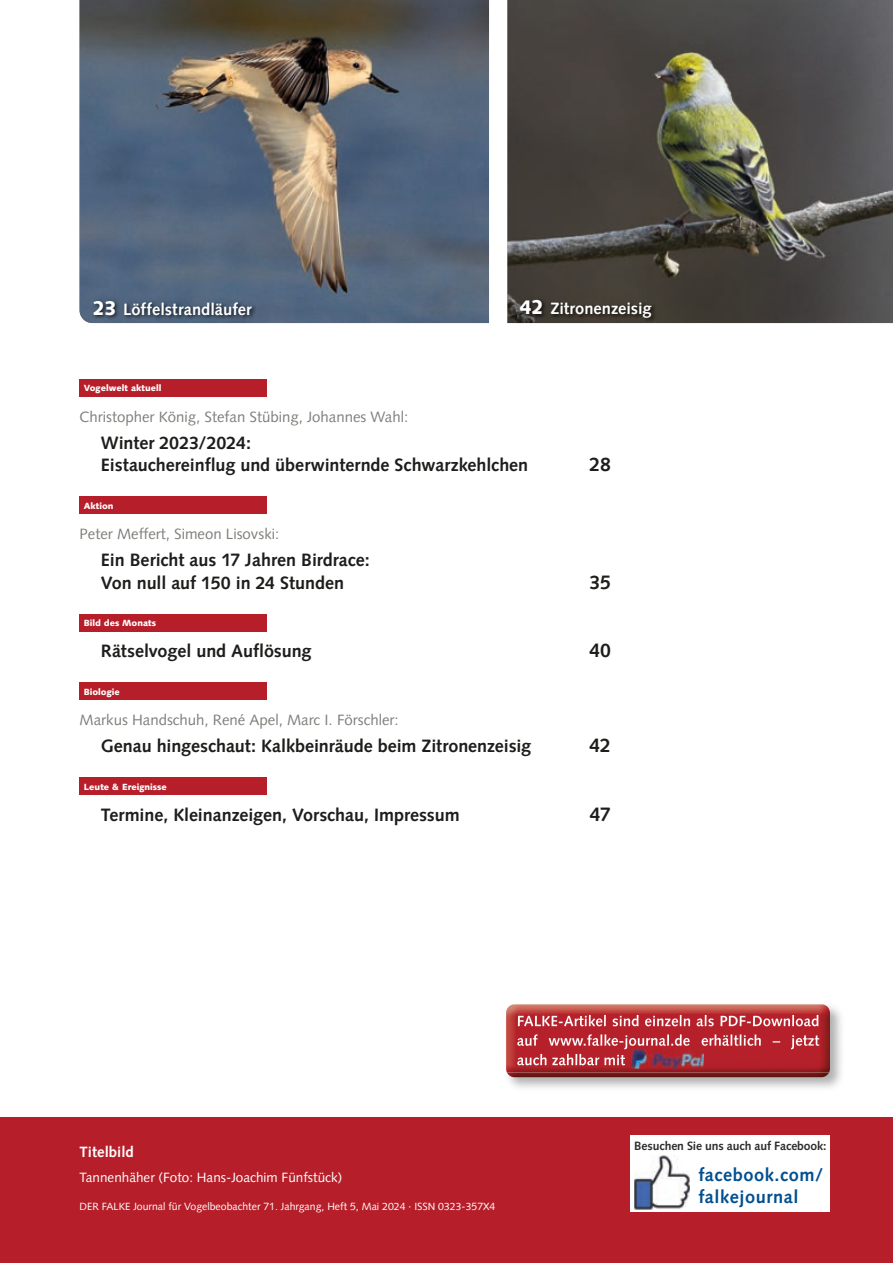
<style>
.page{position:relative;width:893px;height:1263px;background:#fff}
.page>*{position:absolute;margin:0;border:0;box-sizing:border-box;transform-origin:0 0}
.t1{font:700 19.5px "Syntax LT Std";letter-spacing:-.01em;color:#1d1d1b}
.t2{font:700 18.15px/21.9px "Syntax LT Std";letter-spacing:.03em;color:#004f91}
.t3{font:700 18px/22.5px "Syntax LT Std";letter-spacing:-.005em;color:#1d1d1b}
.t4{font:700 16.5px "Syntax LT Std";color:#fff}
.t5{font:15px "Syntax LT Std";color:#7e7e7a}
.t6{font:700 15px "Syntax LT Std";color:#fff}
.t7{font:13.5px "Syntax LT Std";color:#fff}
.t8{font:700 12.15px "Syntax LT Std";letter-spacing:-.01em;color:#2e2d2c}
.t9{font:10.5px "Syntax LT Std";color:#fff}
.t10{font:900 9px "Syntax LT Std";color:#fff}
.s1{font-weight:900;font-size:19.5px}
.s2{font-weight:900;font-size:19.65px}
</style>
<div class="page">
<svg style="left:80px;top:0;width:409px;height:323px;background:#5e6671"></svg>
<img style="left:80px;top:0;width:1px;height:315px">
<img style="left:507px;top:0;width:386px;height:323px">
<div style="left:0;top:1117px;width:893px;height:146px;background:#b61f2a"></div>
<div style="left:80px;top:379px;width:187px;height:18px;background:#b61f2a"></div>
<div style="left:80px;top:496px;width:187px;height:18px;background:#b61f2a"></div>
<div style="left:80px;top:614px;width:187px;height:18px;background:#b61f2a"></div>
<div style="left:80px;top:682px;width:187px;height:18px;background:#b61f2a"></div>
<div style="left:80px;top:777px;width:187px;height:18px;background:#b61f2a"></div>
<img style="left:518px;top:298px;width:139px;height:25px">
<img style="left:92px;top:299px;width:165px;height:21px">
<img style="left:508px;top:1004px;width:333px;height:84px">
<img style="left:512px;top:1004px;width:312px;height:1px">
<img style="left:506px;top:1005px;width:324px;height:72px">
<img style="left:518px;top:1015px;width:39px;height:11px">
<img style="left:559px;top:1015px;width:260px;height:12px">
<img style="left:517px;top:1034px;width:302px;height:15px">
<img style="left:517px;top:1054px;width:108px;height:11px">
<img style="left:632px;top:1050px;width:72px;height:18px">
<div style="left:631px;top:1136px;width:199px;height:76px;background:#fff"></div>
<img style="left:635px;top:1155px;width:55px;height:54px">
<p class="t4" style="left:92px;top:299px;width:161px"><span class="s1">23</span> Löffelstrandläufer</p>
<p class="t4" style="left:519px;top:298px;width:134px"><span class="s2">42</span> Zitronenzeisig</p>
<p class="t10" style="left:84px;top:383px;width:79px">Vogelwelt aktuell</p>
<p class="t5" style="left:80px;top:408px;width:330px">Christopher König, Stefan Stübing, Johannes Wahl:</p>
<p class="t3" style="left:101px;top:431px;width:429px">Winter 2023/2024:<br>Eistauchereinflug und überwinternde Schwarzkehlchen</p>
<p class="t10" style="left:84px;top:500px;width:31px">Aktion</p>
<p class="t5" style="left:80px;top:525px;width:201px">Peter Meffert, Simeon Lisovski:</p>
<p class="t3" style="left:101px;top:549px;width:270px">Ein Bericht aus 17 Jahren Birdrace:<br>Von null auf 150 in 24 Stunden</p>
<p class="t1" style="left:590px;top:453px;width:23px">28</p>
<p class="t1" style="left:589px;top:571px;width:23px">35</p>
<p class="t10" style="left:84px;top:618px;width:74px">Bild des Monats</p>
<p class="t3" style="left:101px;top:640px;width:212px">Rätselvogel und Auflösung</p>
<p class="t1" style="left:589px;top:639px;width:23px">40</p>
<p class="t10" style="left:84px;top:686px;width:38px">Biologie</p>
<p class="t5" style="left:80px;top:711px;width:321px">Markus Handschuh, René Apel, Marc I. Förschler:</p>
<p class="t3" style="left:101px;top:735px;width:432px">Genau hingeschaut: Kalkbeinräude beim Zitronenzeisig</p>
<p class="t1" style="left:590px;top:734px;width:23px">42</p>
<p class="t10" style="left:84px;top:781px;width:84px">Leute &amp; Ereignisse</p>
<p class="t3" style="left:101px;top:803px;width:360px">Termine, Kleinanzeigen, Vorschau, Impressum</p>
<p class="t1" style="left:590px;top:803px;width:23px">47</p>
<p class="t6" style="left:80px;top:1144px;width:56px">Titelbild</p>
<p class="t7" style="left:80px;top:1169px;width:264px">Tannenhäher (Foto: Hans-Joachim Fünfstück)</p>
<p class="t9" style="left:80px;top:1200px;width:417px">DER FALKE Journal für Vogelbeobachter 71. Jahrgang, Heft 5, Mai 2024 · ISSN 0323-357X4</p>
<p class="t8" style="left:634px;top:1139px;width:194px">Besuchen Sie uns auch auf Facebook:</p>
<p class="t2" style="left:698px;top:1163px;width:127px">facebook.com/ falkejournal</p>
</div>
